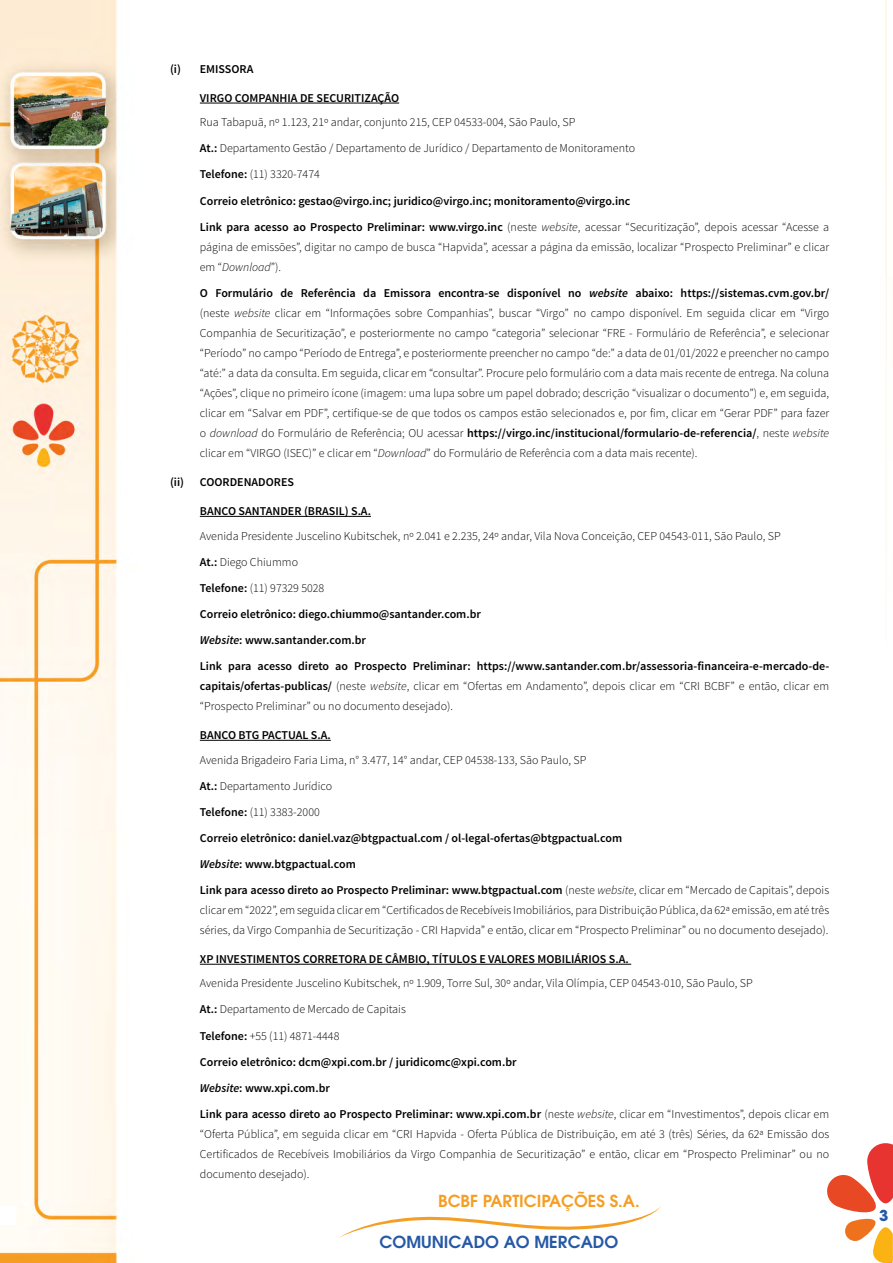
<style>
.page{position:relative;width:893px;height:1263px;background:#fff}
.page>*{position:absolute;margin:0;border:0;box-sizing:border-box;transform-origin:0 0}
.t1{font:600 16.5px "ITC Avant Garde Pro";color:#f59e24}
.t2{font:600 16.5px "ITC Avant Garde Pro";color:#2659a5}
.t3{font:700 15px "ITC Avant Garde Pro";color:#2659a5}
.t4{font:300 12px/20.1px "Source Sans Pro";color:#000}
.t5{font:600 12px/26.1px "Source Sans Pro";color:#000}
.s1{font-weight:600}
.s2{font-style:italic}
.s3{font-weight:300}
.s4{font-weight:300;font-style:italic}
.s5{font-weight:600;font-style:italic}
</style>
<div class="page">
<img style="left:0;top:0;width:887px;height:1263px">
<svg style="left:338px;top:1206px;width:323px;height:32px"></svg>
<div style="left:0;top:1206px;width:16px;height:18px;background:#fff"></div>
<svg style="left:825px;top:1143px;width:68px;height:120px"></svg>
<hr style="left:200px;top:103px;width:199px;height:1px;background:#000">
<hr style="left:200px;top:516px;width:171px;height:1px;background:#000">
<hr style="left:200px;top:740px;width:131px;height:1px;background:#000">
<hr style="left:200px;top:964px;width:431px;height:1px;background:#000">
<p class="t5" style="left:170px;top:56px;width:85px">(i) EMISSORA</p>
<p class="t5" style="left:200px;top:85px;width:201px">VIRGO COMPANHIA DE SECURITIZAÇÃO</p>
<p class="t4" style="left:200px;top:109px;width:631px;line-height:26.1px">Rua Tabapuã, nº 1.123, 21º andar, conjunto 215, CEP 04533-004, São Paulo, SP<br><span class="s1">At.:</span> Departamento Gestão / Departamento de Jurídico / Departamento de Monitoramento<br><span class="s1">Telefone:</span> (11) 3320-7474<br><span class="s1">Correio eletrônico: gestao@virgo.inc; juridico@virgo.inc; monitoramento@virgo.inc<br>Link para acesso ao Prospecto Preliminar: www.virgo.inc</span> (neste <span class="s2">website</span>, acessar “Securitização”, depois acessar “Acesse a</p>
<p class="t4" style="left:200px;top:237px;width:631px">página de emissões”, digitar no campo de busca “Hapvida”, acessar a página da emissão, localizar “Prospecto Preliminar” e clicar em “<span class="s2">Download</span>”).</p>
<p class="t5" style="left:200px;top:280px;width:631px">O Formulário de Referência da Emissora encontra-se disponível no <span class="s2">website</span> abaixo: https://sistemas.cvm.gov.br/</p>
<p class="t4" style="left:200px;top:303px;width:631px;text-align:justify">(neste <span class="s2">website</span> clicar em “Informações sobre Companhias”, buscar “Virgo” no campo disponível. Em seguida clicar em “Virgo Companhia de Securitização”, e posteriormente no campo “categoria” selecionar “FRE - Formulário de Referência”, e selecionar “Período” no campo “Período de Entrega”, e posteriormente preencher no campo “de:” a data de 01/01/2022 e preencher no campo “até:” a data da consulta. Em seguida, clicar em “consultar”. Procure pelo formulário com a data mais recente de entrega. Na coluna “Ações”, clique no primeiro ícone (imagem: uma lupa sobre um papel dobrado; descrição “visualizar o documento”) e, em seguida, clicar em “Salvar em PDF”, certifique-se de que todos os campos estão selecionados e, por fim, clicar em “Gerar PDF” para fazer</p>
<p class="t4" style="left:200px;top:423px;width:631px">o <span class="s2">download</span> do Formulário de Referência; OU acessar <span class="s1">https://virgo.inc/institucional/formulario-de-referencia/</span>, neste <span class="s2">website </span>clicar em “VIRGO (ISEC)” e clicar em “<span class="s2">Download</span>” do Formulário de Referência com a data mais recente).</p>
<p class="t5" style="left:170px;top:469px;width:16px">(ii)</p>
<p class="t5" style="left:200px;top:469px;width:96px">COORDENADORES</p>
<p class="t5" style="left:200px;top:498px;width:173px">BANCO SANTANDER (BRASIL) S.A.</p>
<p class="t5" style="left:200px;top:523px;width:631px"><span class="s3">Avenida Presidente Juscelino Kubitschek, nº 2.041 e 2.235, 24º andar, Vila Nova Conceição, CEP 04543-011, São Paulo, SP<br></span>At.: <span class="s3">Diego Chiummo<br></span>Telefone: <span class="s3">(11) 97329 5028<br></span>Correio eletrônico: diego.chiummo@santander.com.br<br><span class="s2">Website</span>: www.santander.com.br<br>Link para acesso direto ao Prospecto Preliminar: https://www.santander.com.br/assessoria-financeira-e-mercado-de-</p>
<p class="t4" style="left:200px;top:676px;width:631px"><span class="s1">capitais/ofertas-publicas/</span> (neste <span class="s2">website</span>, clicar em “Ofertas em Andamento”, depois clicar em “CRI BCBF” e então, clicar em “Prospecto Preliminar” ou no documento desejado).</p>
<p class="t5" style="left:200px;top:722px;width:132px">BANCO BTG PACTUAL S.A.</p>
<p class="t5" style="left:200px;top:747px;width:631px"><span class="s3">Avenida Brigadeiro Faria Lima, n° 3.477, 14° andar, CEP 04538-133, São Paulo, SP<br></span>At.: <span class="s3">Departamento Jurídico<br></span>Telefone: <span class="s3">(11) 3383-2000<br></span>Correio eletrônico: daniel.vaz@btgpactual.com / ol-legal-ofertas@btgpactual.com<br><span class="s2">Website</span>: www.btgpactual.com<br>Link para acesso direto ao Prospecto Preliminar: www.btgpactual.com <span class="s3">(neste</span> <span class="s4">website</span><span class="s3">, clicar em “Mercado de Capitais”, depois</span></p>
<p class="t4" style="left:200px;top:900px;width:631px">clicar em “2022”, em seguida clicar em “Certificados de Recebíveis Imobiliários, para Distribuição Pública, da 62ª emissão, em até três séries, da Virgo Companhia de Securitização - CRI Hapvida” e então, clicar em “Prospecto Preliminar” ou no documento desejado).</p>
<p class="t5" style="left:200px;top:946px;width:430px">XP INVESTIMENTOS CORRETORA DE CÂMBIO, TÍTULOS E VALORES MOBILIÁRIOS S.A.</p>
<p class="t4" style="left:200px;top:970px;width:631px;line-height:26.1px">Avenida Presidente Juscelino Kubitschek, nº 1.909, Torre Sul, 30º andar, Vila Olímpia, CEP 04543-010, São Paulo, SP<br><span class="s1">At.:</span> Departamento de Mercado de Capitais<br><span class="s1">Telefone:</span> +55 (11) 4871-4448<br><span class="s1">Correio eletrônico: dcm@xpi.com.br / juridicomc@xpi.com.br<br></span><span class="s5">Website</span><span class="s1">: www.xpi.com.br<br>Link para acesso direto ao Prospecto Preliminar: www.xpi.com.br</span> (neste <span class="s2">website</span>, clicar em “Investimentos”, depois clicar em</p>
<p class="t4" style="left:200px;top:1124px;width:631px;text-align:justify">“Oferta Pública”, em seguida clicar em “CRI Hapvida - Oferta Pública de Distribuição, em até 3 (três) Séries, da 62ª Emissão dos Certificados de Recebíveis Imobiliários da Virgo Companhia de Securitização” e então, clicar em “Prospecto Preliminar” ou no documento desejado).</p>
<h1 class="t1" style="left:438px;top:1190px;width:203px">BCBF PARTICIPAÇÕES S.A.</h1>
<h1 class="t2" style="left:380px;top:1231px;width:240px">COMUNICADO AO MERCADO</h1>
<p class="t3" style="left:879px;top:1205px;width:11px">3</p>
</div>
